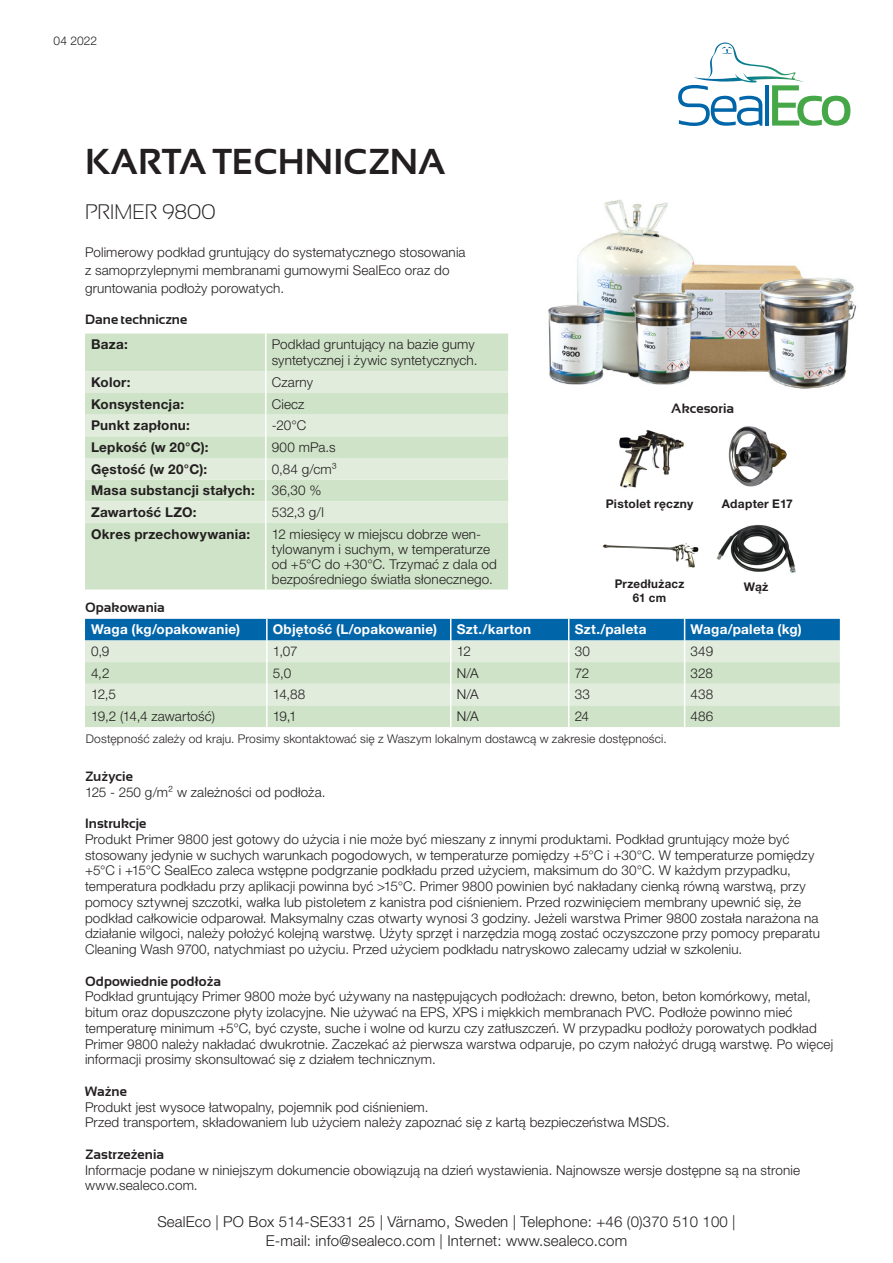
<style>
.page{position:relative;width:893px;height:1263px;background:#fff}
.page>*{position:absolute;margin:0;border:0;box-sizing:border-box;transform-origin:0 0}
.t1{font:700 36px "Sansation";color:#231f20}
.t2{font:300 21px "Sansation";letter-spacing:.005em;color:#231f20}
.t3{font:300 15px/19.5px "Helvetica Neue LT Pro";letter-spacing:.01em;color:#231f20;text-align:center}
.t4{font:300 13.5px/15.8px "Helvetica Neue LT Pro";letter-spacing:.01em;color:#231f20}
.t5{font:700 13.5px "Helvetica Neue LT Pro";letter-spacing:.02em;color:#231f20}
.t6{font:700 13.5px "Sansation";letter-spacing:.005em;color:#231f20}
.t7{font:700 13.5px "Helvetica Neue LT Pro";letter-spacing:.015em;color:#fff}
.t8{font:300 12px "Helvetica Neue LT Pro";letter-spacing:.015em;color:#231f20}
.t9{font:700 12px "Helvetica Neue LT Pro";letter-spacing:.02em;color:#231f20}
.t10{font:700 12px "Helvetica Neue LT Pro";letter-spacing:.02em;color:#231f20;scale:.96 1}
</style>
<div class="page">
<img style="left:548px;top:199px;width:309px;height:190px">
<img style="left:728px;top:426px;width:59px;height:61px">
<img style="left:619px;top:430px;width:65px;height:58px">
<img style="left:716px;top:524px;width:80px;height:49px">
<img style="left:602px;top:543px;width:97px;height:25px">
<svg style="left:678px;top:43px;width:172px;height:83px"></svg>
<div style="left:85px;top:334px;width:423px;height:255px;background:#cfe3c8"></div>
<svg style="left:85px;top:371px;width:423px;height:152px;background:#d9e8d3"></svg>
<hr style="left:265px;top:334px;width:1px;height:37px;background:#fff">
<svg style="left:265px;top:371px;width:1px;height:152px"></svg>
<hr style="left:265px;top:523px;width:1px;height:66px;background:#fff">
<svg style="left:85px;top:619px;width:755px;height:108px;background:#aececa"></svg>
<p class="t8" style="left:54px;top:34px;width:45px">04 2022</p>
<h1 class="t1" style="left:85px;top:142px;width:362px">KARTA TECHNICZNA</h1>
<h2 class="t2" style="left:85px;top:200px;width:132px">PRIMER 9800</h2>
<p class="t4" style="left:85px;top:243px;width:382px;line-height:18px">Polimerowy podkład gruntujący do systematycznego stosowania z samoprzylepnymi membranami gumowymi SealEco oraz do gruntowania podłoży porowatych.</p>
<p class="t6" style="left:85px;top:312px;width:104px">Dane techniczne</p>
<p class="t5" style="left:91px;top:336px;width:38px">Baza:</p>
<p class="t4" style="left:272px;top:336px;width:207px;line-height:16.2px">Podkład gruntujący na bazie gumy syntetycznej i żywic syntetycznych.</p>
<p class="t5" style="left:91px;top:374px;width:41px">Kolor:</p>
<p class="t4" style="left:272px;top:374px;width:43px">Czarny</p>
<p class="t5" style="left:91px;top:395px;width:95px">Konsystencja:</p>
<p class="t4" style="left:272px;top:396px;width:34px">Ciecz</p>
<p class="t5" style="left:91px;top:417px;width:100px">Punkt zapłonu:</p>
<p class="t4" style="left:272px;top:417px;width:36px">-20°C</p>
<p class="t5" style="left:91px;top:439px;width:119px">Lepkość (w 20°C):</p>
<p class="t4" style="left:272px;top:439px;width:65px">900 mPa.s</p>
<p class="t5" style="left:91px;top:460px;width:118px">Gęstość (w 20°C):</p>
<p class="t4" style="left:272px;top:461px;width:66px">0,84 g/cm³</p>
<p class="t5" style="left:91px;top:482px;width:165px">Masa substancji stałych:</p>
<p class="t4" style="left:272px;top:482px;width:51px">36,30 %</p>
<p class="t5" style="left:91px;top:504px;width:107px">Zawartość LZO:</p>
<p class="t4" style="left:272px;top:504px;width:54px">532,3 g/l</p>
<p class="t5" style="left:91px;top:525px;width:161px">Okres przechowywania:</p>
<p class="t4" style="left:272px;top:526px;width:227px;line-height:15px">12 miesięcy w miejscu dobrze wen&shy;tylowanym i suchym, w temperaturze od +5°C do +30°C. Trzymać z dala od bezpośredniego światła słonecznego.</p>
<p class="t7" style="left:91px;top:621px;width:151px">Waga (kg/opakowanie)</p>
<p class="t7" style="left:273px;top:621px;width:166px">Objętość (L/opakowanie)</p>
<p class="t7" style="left:457px;top:621px;width:76px">Szt./karton</p>
<p class="t7" style="left:575px;top:621px;width:73px">Szt./paleta</p>
<p class="t7" style="left:691px;top:621px;width:113px">Waga/paleta (kg)</p>
<p class="t4" style="left:91px;top:643px;width:20px">0,9</p>
<p class="t4" style="left:273px;top:643px;width:26px">1,07</p>
<p class="t4" style="left:457px;top:643px;width:16px">12</p>
<p class="t4" style="left:575px;top:643px;width:17px">30</p>
<p class="t4" style="left:691px;top:643px;width:24px">349</p>
<p class="t4" style="left:91px;top:665px;width:20px">4,2</p>
<p class="t4" style="left:273px;top:665px;width:20px">5,0</p>
<p class="t4" style="left:457px;top:665px;width:23px">N/A</p>
<p class="t4" style="left:575px;top:665px;width:16px">72</p>
<p class="t4" style="left:691px;top:665px;width:24px">328</p>
<p class="t4" style="left:91px;top:686px;width:26px">12,5</p>
<p class="t4" style="left:273px;top:686px;width:34px">14,88</p>
<p class="t4" style="left:457px;top:686px;width:23px">N/A</p>
<p class="t4" style="left:575px;top:686px;width:17px">33</p>
<p class="t4" style="left:691px;top:686px;width:24px">438</p>
<p class="t4" style="left:91px;top:708px;width:126px">19,2 (14,4 zawartość)</p>
<p class="t4" style="left:273px;top:708px;width:25px">19,1</p>
<p class="t4" style="left:457px;top:708px;width:23px">N/A</p>
<p class="t4" style="left:575px;top:708px;width:16px">24</p>
<p class="t4" style="left:691px;top:708px;width:24px">486</p>
<p class="t8" style="left:86px;top:731px;width:582px">Dostępność zależy od kraju. Prosimy skontaktować się z Waszym lokalnym dostawcą w zakresie dostępności.</p>
<p class="t6" style="left:671px;top:400px;width:64px">Akcesoria</p>
<p class="t9" style="left:606px;top:496px;width:89px">Pistolet ręczny</p>
<p class="t9" style="left:722px;top:496px;width:72px">Adapter E17</p>
<p class="t10" style="left:615px;top:577px;width:74px">Przedłużacz</p>
<p class="t9" style="left:744px;top:580px;width:26px">Wąż</p>
<p class="t10" style="left:633px;top:590px;width:36px">61 cm</p>
<p class="t6" style="left:85px;top:600px;width:81px">Opakowania</p>
<p class="t6" style="left:85px;top:769px;width:49px">Zużycie</p>
<p class="t4" style="left:85px;top:783px;width:242px">125 - 250 g/m² w zależności od podłoża.</p>
<p class="t6" style="left:85px;top:816px;width:63px">Instrukcje</p>
<p class="t4" style="left:85px;top:831px;width:736px">Produkt Primer 9800 jest gotowy do użycia i nie może być mieszany z innymi produktami. Podkład gruntujący może być stosowany jedynie w suchych warunkach pogodowych, w temperaturze pomiędzy +5°C i +30°C. W temperaturze pomiędzy +5°C i +15°C SealEco zaleca wstępne podgrzanie podkładu przed użyciem, maksimum do 30°C. W każdym przypadku, temperatura podkładu przy aplikacji powinna być &gt;15°C. Primer 9800 powinien być nakładany cienką równą warstwą, przy pomocy sztywnej szczotki, wałka lub pistoletem z kanistra pod ciśnieniem. Przed rozwinięciem membrany upewnić się, że podkład całkowicie odparował. Maksymalny czas otwarty wynosi 3 godziny. Jeżeli warstwa Primer 9800 została narażona na działanie wilgoci, należy położyć kolejną warstwę. Użyty sprzęt i narzędzia mogą zostać oczyszczone przy pomocy preparatu Cleaning Wash 9700, natychmiast po użyciu. Przed użyciem podkładu natryskowo zalecamy udział w szkoleniu.</p>
<p class="t6" style="left:85px;top:973px;width:138px">Odpowiednie podłoża</p>
<p class="t4" style="left:85px;top:988px;width:750px">Podkład gruntujący Primer 9800 może być używany na następujących podłożach: drewno, beton, beton komórkowy, metal, bitum oraz dopuszczone płyty izolacyjne. Nie używać na EPS, XPS i miękkich membranach PVC. Podłoże powinno mieć temperaturę minimum +5°C, być czyste, suche i wolne od kurzu czy zatłuszczeń. W przypadku podłoży porowatych podkład Primer 9800 należy nakładać dwukrotnie. Zaczekać aż pierwsza warstwa odparuje, po czym nałożyć drugą warstwę. Po więcej informacji prosimy skonsultować się z działem technicznym.</p>
<p class="t6" style="left:85px;top:1084px;width:43px">Ważne</p>
<p class="t4" style="left:85px;top:1098px;width:586px">Produkt jest wysoce łatwopalny, pojemnik pod ciśnieniem.<br>Przed transportem, składowaniem lub użyciem należy zapoznać się z kartą bezpieczeństwa MSDS.</p>
<p class="t6" style="left:85px;top:1147px;width:81px">Zastrzeżenia</p>
<p class="t4" style="left:85px;top:1161px;width:717px">Informacje podane w niniejszym dokumencie obowiązują na dzień wystawienia. Najnowsze wersje dostępne są na stronie www.sealeco.com.</p>
<p class="t3" style="left:157px;top:1211px;width:580px">SealEco | PO Box 514-SE331 25 | Värnamo, Sweden | Telephone: +46 (0)370 510 100 |<br>E-mail: info@sealeco.com | Internet: www.sealeco.com</p>
</div>
